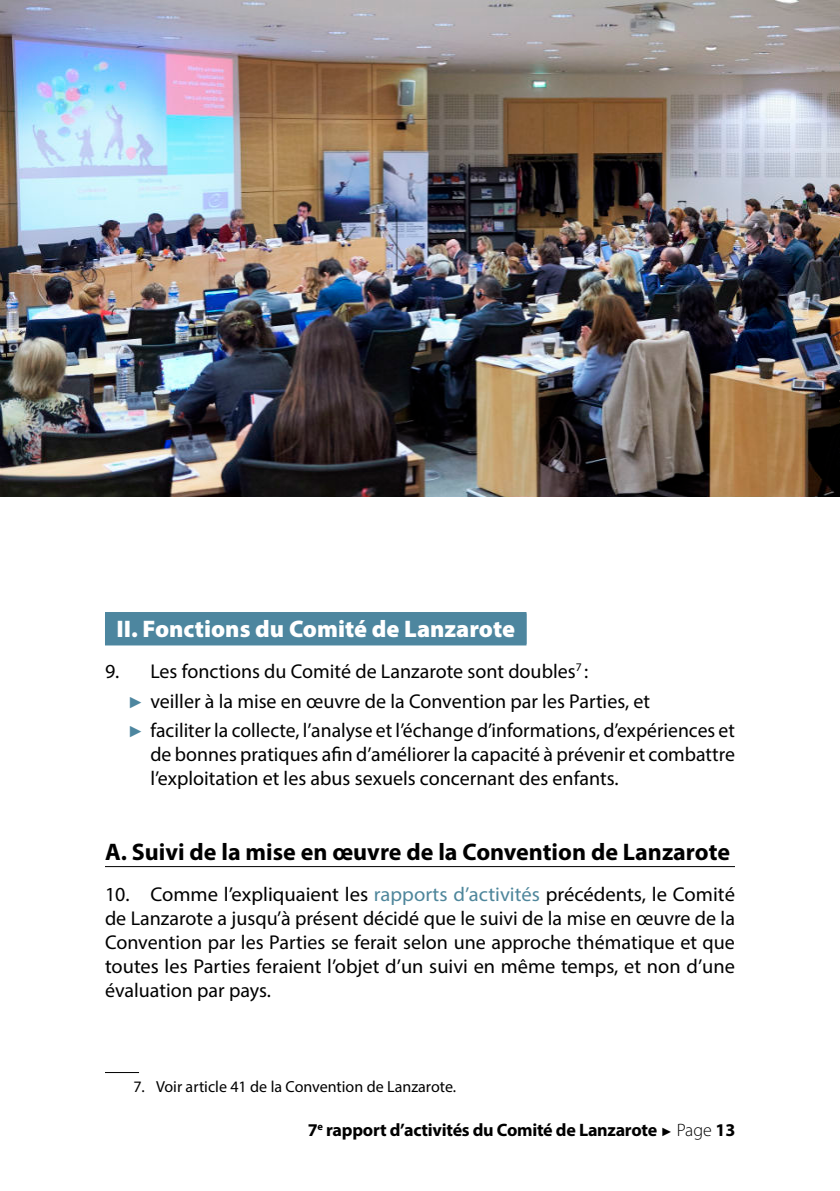
<style>
.page{position:relative;width:840px;height:1191px;background:#fff}
.page>*{position:absolute;margin:0;border:0;box-sizing:border-box;transform-origin:0 0}
.Titre_avec_filet{font:700 24px "Myriad Pro";color:#000}
.Titre_grisé{font:900 24px "Myriad Pro";color:#fff}
.t1{font:20px/24px "Myriad Pro";color:#000;text-align:justify}
.t2{font:700 18px "Myriad Pro";letter-spacing:-.015em;color:#000}
.Notes{font:16px "Myriad Pro";color:#000}
.s1{font-family:"Arial";font-size:16px;color:#4d869f}
.s2{color:#4e869b}
.s3{font-family:"Arial";font-weight:400;font-size:12px}
.s4{font-weight:300}
</style>
<div class="page">
<div style="left:105px;top:613px;width:421px;height:32px;background:#4d869f"></div>
<div style="left:105px;top:612px;width:421px;height:32px;background:#4d869f"></div>
<hr style="left:105px;top:866px;width:629px;height:1px;background:#000">
<hr style="left:105px;top:1072px;width:34px;height:1px;background:#000">
<img style="left:0;top:0;width:839px;height:496px">
<p class="Titre_grisé" style="left:116px;top:613px;width:400px">II. Fonctions du Comité de Lanzarote</p>
<p class="t1" style="left:105px;top:659px;width:484px">9. Les fonctions du Comité de Lanzarote sont doubles<sup>7</sup> :</p>
<p class="t1" style="left:128px;top:688px;width:523px"><span class="s1">►</span> veiller à la mise en œuvre de la Convention par les Parties, et</p>
<p class="t1" style="left:150px;top:718px;width:585px;text-indent:-23px"><span class="s1">►</span> faciliter la collecte, l’analyse et l’échange d’informations, d’expériences et de bonnes pratiques afin d’améliorer la capacité à prévenir et combattre l’exploitation et les abus sexuels concernant des enfants.</p>
<p class="Titre_avec_filet" style="left:105px;top:836px;width:626px">A. Suivi de la mise en œuvre de la Convention de Lanzarote</p>
<p class="t1" style="left:105px;top:882px;width:631px">10. Comme l’expliquaient les <span class="s2">rapports d’activités</span> précédents, le Comité de Lanzarote a jusqu’à présent décidé que le suivi de la mise en œuvre de la Convention par les Parties se ferait selon une approche thématique et que toutes les Parties feraient l’objet d’un suivi en même temps, et non d’une évaluation par pays.</p>
<p class="Notes" style="left:133px;top:1076px;width:324px">7. Voir article 41 de la Convention de Lanzarote.</p>
<p class="t2" style="left:307px;top:1118px;width:429px">7<sup>e</sup> rapport d’activités du Comité de Lanzarote <span class="s3">►</span> <span class="s4">Page</span> 13</p>
</div>
